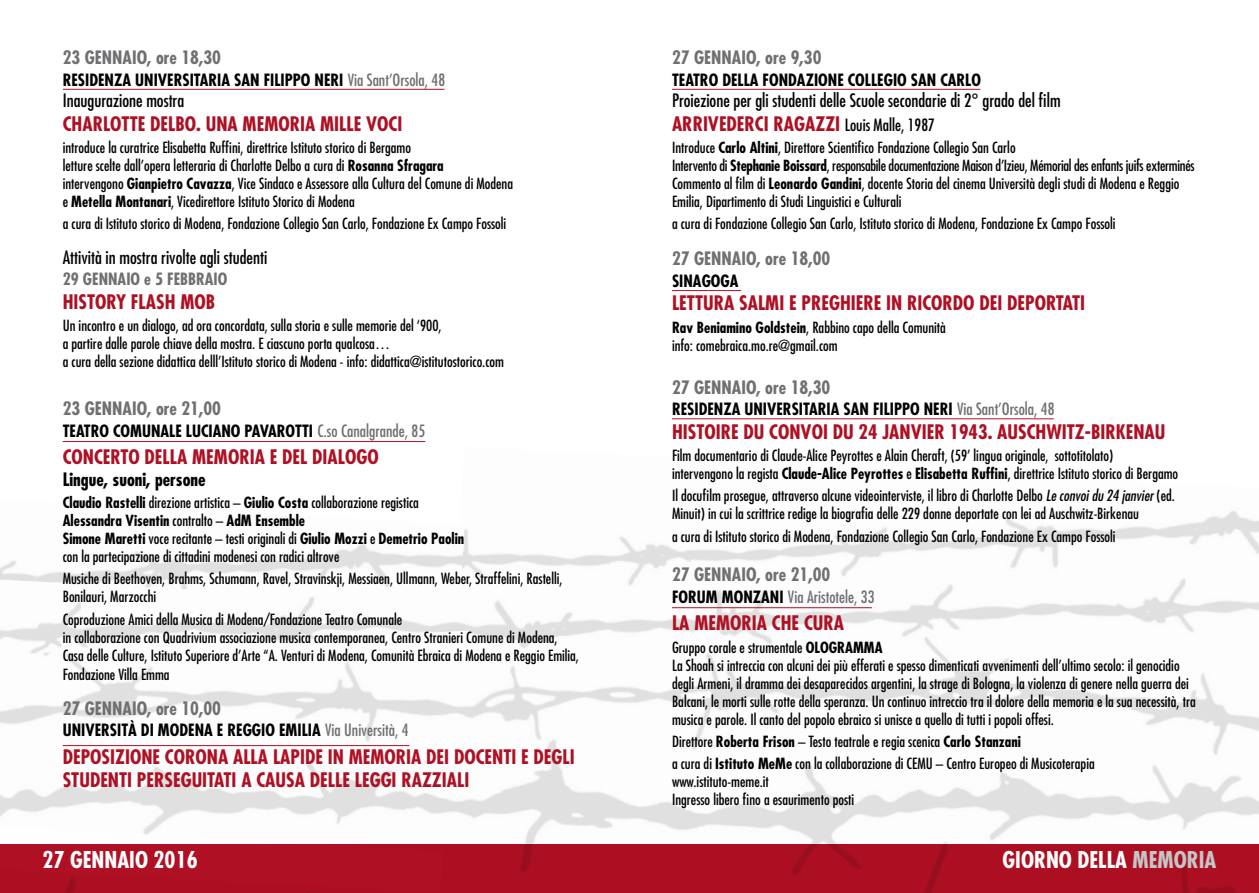
<style>
.page{position:relative;width:1259px;height:893px;background:#fff}
.page>*{position:absolute;margin:0;border:0;box-sizing:border-box;transform-origin:0 0}
.t1{font:700 condensed 22.5px "Futura";color:#fff}
.t2{font:700 condensed 19.5px/23.4px "Futura";color:#af1023}
.t3{font:700 condensed 18px "Futura";color:#6f7072}
.t4{font:condensed 18px "Futura";color:#000}
.t5{font:700 condensed 18px "Futura";color:#000}
.t6{font:700 condensed 16.5px "Futura";color:#000}
.t7{font:condensed 16.5px "Futura";color:#6f7072}
.t8{font:700 condensed 16.5px "Futura";color:#6f7072}
.t9{font:condensed 15px/18px "Futura";color:#000}
.t10{font:700 condensed 15px "Futura";color:#000}
.t11{font:condensed 15px "Futura";letter-spacing:-.02em;color:#000}
.s1{font-weight:400;color:#6f7072}
.s2{font-weight:700}
.s3{font-weight:400}
.s4{font-weight:400;font-size:16.5px;color:#000}
.s5{font-style:italic}
.s6{font-weight:700;color:#000}
.s7{color:#c5c5c7}
</style>
<div class="page">
<img style="left:459px;top:511px;width:800px;height:333px">
<img style="left:0;top:737px;width:475px;height:107px">
<img style="left:0;top:511px;width:464px;height:104px">
<img style="left:0;top:579px;width:459px;height:52px">
<img style="left:0;top:631px;width:474px;height:133px">
<hr style="left:63px;top:89px;width:381px;height:1px;background:#af1023">
<hr style="left:672px;top:89px;width:308px;height:1px;background:#af1023">
<hr style="left:672px;top:418px;width:381px;height:1px;background:#af1023">
<hr style="left:672px;top:290px;width:69px;height:1px;background:#af1023">
<hr style="left:63px;top:441px;width:362px;height:1px;background:#af1023">
<hr style="left:672px;top:607px;width:200px;height:1px;background:#af1023">
<hr style="left:63px;top:745px;width:346px;height:1px;background:#af1023">
<div style="left:0;top:844px;width:1259px;height:49px;background:#af1023"></div>
<p class="t3" style="left:63px;top:46px;width:160px">23 GENNAIO, ore 18,30</p>
<p class="t6" style="left:63px;top:69px;width:384px">RESIDENZA UNIVERSITARIA SAN FILIPPO NERI <span class="s1">Via Sant’Orsola, 48</span></p>
<p class="t4" style="left:63px;top:90px;width:123px">Inaugurazione mostra</p>
<p class="t2" style="left:63px;top:112px;width:341px">CHARLOTTE DELBO. UNA MEMORIA MILLE VOCI</p>
<p class="t9" style="left:63px;top:138px;width:350px">introduce la curatrice Elisabetta Ruffini, direttrice Istituto storico di Bergamo</p>
<p class="t9" style="left:63px;top:156px;width:452px">letture scelte dall’opera letteraria di Charlotte Delbo a cura di <span class="s2">Rosanna Sfragara<br></span>intervengono <span class="s2">Gianpietro Cavazza</span>, Vice Sindaco e Assessore alla Cultura del Comune di Modena e <span class="s2">Metella Montanari</span>, Vicedirettore Istituto Storico di Modena</p>
<p class="t9" style="left:63px;top:215px;width:445px">a cura di Istituto storico di Modena, Fondazione Collegio San Carlo, Fondazione Ex Campo Fossoli</p>
<p class="t4" style="left:63px;top:246px;width:206px">Attività in mostra rivolte agli studenti</p>
<p class="t8" style="left:63px;top:269px;width:166px">29 GENNAIO e 5 FEBBRAIO</p>
<p class="t2" style="left:63px;top:290px;width:154px">HISTORY FLASH MOB</p>
<p class="t9" style="left:63px;top:316px;width:380px">Un incontro e un dialogo, ad ora concordata, sulla storia e sulle memorie del ‘900,</p>
<p class="t9" style="left:63px;top:334px;width:329px">a partire dalle parole chiave della mostra. E ciascuno porta qualcosa…</p>
<p class="t9" style="left:63px;top:352px;width:443px">a cura della sezione didattica delll’Istituto storico di Modena - info: didattica@istitutostorico.com</p>
<p class="t3" style="left:63px;top:397px;width:160px">23 GENNAIO, ore 21,00</p>
<p class="t6" style="left:63px;top:420px;width:364px">TEATRO COMUNALE LUCIANO PAVAROTTI <span class="s1">C.so Canalgrande, 85</span></p>
<p class="t2" style="left:63px;top:445px;width:317px">CONCERTO DELLA MEMORIA E DEL DIALOGO</p>
<p class="t5" style="left:63px;top:468px;width:144px">Lingue, suoni, persone</p>
<p class="t9" style="left:63px;top:493px;width:358px"><span class="s2">Claudio Rastelli</span> direzione artistica – <span class="s2">Giulio Costa</span> collaborazione registica</p>
<p class="t10" style="left:63px;top:511px;width:244px">Alessandra Visentin <span class="s3">contralto –</span> AdM Ensemble</p>
<p class="t10" style="left:63px;top:529px;width:403px">Simone Maretti <span class="s3">voce recitante – testi originali di</span> Giulio Mozzi <span class="s3">e</span> Demetrio Paolin</p>
<p class="t9" style="left:63px;top:547px;width:278px">con la partecipazione di cittadini modenesi con radici altrove</p>
<p class="t9" style="left:63px;top:570px;width:501px">Musiche di Beethoven, Brahms, Schumann, Ravel, Stravinskji, Messiaen, Ullmann, Weber, Straffelini, Rastelli,<br>Bonilauri, Marzocchi</p>
<p class="t9" style="left:63px;top:610px;width:341px">Coproduzione Amici della Musica di Modena/Fondazione Teatro Comunale</p>
<p class="t9" style="left:63px;top:628px;width:518px">in collaborazione con Quadrivium associazione musica contemporanea, Centro Stranieri Comune di Modena,<br>Casa delle Culture, Istituto Superiore d’Arte “A. Venturi di Modena, Comunità Ebraica di Modena e Reggio Emilia,</p>
<p class="t9" style="left:63px;top:666px;width:108px">Fondazione Villa Emma</p>
<p class="t3" style="left:63px;top:697px;width:160px">27 GENNAIO, ore 10,00</p>
<p class="t6" style="left:63px;top:720px;width:347px">UNIVERSITÀ DI MODENA E REGGIO EMILIA <span class="s1">Via Università, 4</span></p>
<p class="t2" style="left:63px;top:745px;width:513px">DEPOSIZIONE CORONA ALLA LAPIDE IN MEMORIA DEI DOCENTI E DEGLI<br>STUDENTI PERSEGUITATI A CAUSA DELLE LEGGI RAZZIALI</p>
<p class="t3" style="left:672px;top:46px;width:151px">27 GENNAIO, ore 9,30</p>
<p class="t6" style="left:672px;top:69px;width:310px">TEATRO DELLA FONDAZIONE COLLEGIO SAN CARLO</p>
<p class="t4" style="left:672px;top:90px;width:390px">Proiezione per gli studenti delle Scuole secondarie di 2° grado del film</p>
<p class="t2" style="left:672px;top:112px;width:264px">ARRIVEDERCI RAGAZZI <span class="s4">Louis Malle, 1987</span></p>
<p class="t9" style="left:672px;top:138px;width:345px">Introduce <span class="s2">Carlo Altini</span>, Direttore Scientifico Fondazione Collegio San Carlo</p>
<p class="t11" style="left:672px;top:157px;width:524px">Intervento di <span class="s2">Stephanie Boissard</span>, responsabile documentazione Maison d’Izieu, Mémorial des enfants juifs exterminés</p>
<p class="t9" style="left:672px;top:174px;width:509px">Commento al film di <span class="s2">Leonardo Gandini</span>, docente Storia del cinema Università degli studi di Modena e Reggio<br>Emilia, Dipartimento di Studi Linguistici e Culturali</p>
<p class="t9" style="left:672px;top:215px;width:445px">a cura di Fondazione Collegio San Carlo, Istituto storico di Modena, Fondazione Ex Campo Fossoli</p>
<p class="t3" style="left:672px;top:248px;width:160px">27 GENNAIO, ore 18,00</p>
<p class="t6" style="left:672px;top:271px;width:68px">SINAGOGA</p>
<p class="t2" style="left:672px;top:292px;width:414px">LETTURA SALMI E PREGHIERE IN RICORDO DEI DEPORTATI</p>
<p class="t9" style="left:672px;top:318px;width:275px"><span class="s2">Rav Beniamino Goldstein</span>, Rabbino capo della Comunità</p>
<p class="t9" style="left:672px;top:336px;width:167px">info: comebraica.mo.re@gmail.com</p>
<p class="t3" style="left:672px;top:376px;width:160px">27 GENNAIO, ore 18,30</p>
<p class="t6" style="left:672px;top:399px;width:384px">RESIDENZA UNIVERSITARIA SAN FILIPPO NERI <span class="s1">Via Sant’Orsola, 48</span></p>
<p class="t2" style="left:672px;top:420px;width:495px">HISTOIRE DU CONVOI DU 24 JANVIER 1943. AUSCHWITZ-BIRKENAU</p>
<p class="t9" style="left:672px;top:446px;width:443px">Film documentario di Claude-Alice Peyrottes e Alain Cheraft, (59’ lingua originale, sottotitolato)</p>
<p class="t9" style="left:672px;top:464px;width:508px">intervengono la regista <span class="s2">Claude-Alice Peyrottes</span> e <span class="s2">Elisabetta Ruffini</span>, direttrice Istituto storico di Bergamo</p>
<p class="t9" style="left:672px;top:487px;width:504px">Il docufilm prosegue, attraverso alcune videointerviste, il libro di Charlotte Delbo <span class="s5">Le convoi du 24 janvier</span> (ed.<br>Minuit) in cui la scrittrice redige la biografia delle 229 donne deportate con lei ad Auschwitz-Birkenau</p>
<p class="t9" style="left:672px;top:527px;width:445px">a cura di Istituto storico di Modena, Fondazione Collegio San Carlo, Fondazione Ex Campo Fossoli</p>
<p class="t3" style="left:672px;top:563px;width:160px">27 GENNAIO, ore 21,00</p>
<p class="t7" style="left:672px;top:587px;width:204px"><span class="s6">FORUM MONZANI</span> Via Aristotele, 33</p>
<p class="t2" style="left:672px;top:612px;width:173px">LA MEMORIA CHE CURA</p>
<p class="t9" style="left:672px;top:638px;width:212px">Gruppo corale e strumentale <span class="s2">OLOGRAMMA</span></p>
<p class="t9" style="left:672px;top:656px;width:525px">La Shoah si intreccia con alcuni dei più efferati e spesso dimenticati avvenimenti dell’ultimo secolo: il genocidio degli Armeni, il dramma dei desaparecidos argentini, la strage di Bologna, la violenza di genere nella guerra dei Balcani, le morti sulle rotte della speranza. Un continuo intreccio tra il dolore della memoria e la sua necessità, tra musica e parole. Il canto del popolo ebraico si unisce a quello di tutti i popoli offesi.</p>
<p class="t9" style="left:672px;top:732px;width:350px">Direttore <span class="s2">Roberta Frison</span> – Testo teatrale e regia scenica <span class="s2">Carlo Stanzani</span></p>
<p class="t9" style="left:672px;top:754px;width:424px">a cura di <span class="s2">Istituto MeMe</span> con la collaborazione di CEMU – Centro Europeo di Musicoterapia</p>
<p class="t9" style="left:672px;top:772px;width:98px">www.istituto-meme.it</p>
<p class="t9" style="left:672px;top:790px;width:184px">Ingresso libero fino a esaurimento posti</p>
<p class="t1" style="left:43px;top:846px;width:157px">27 GENNAIO 2016</p>
<p class="t1" style="left:1002px;top:846px;width:215px">GIORNO DELLA <span class="s7">MEMORIA</span></p>
</div>
